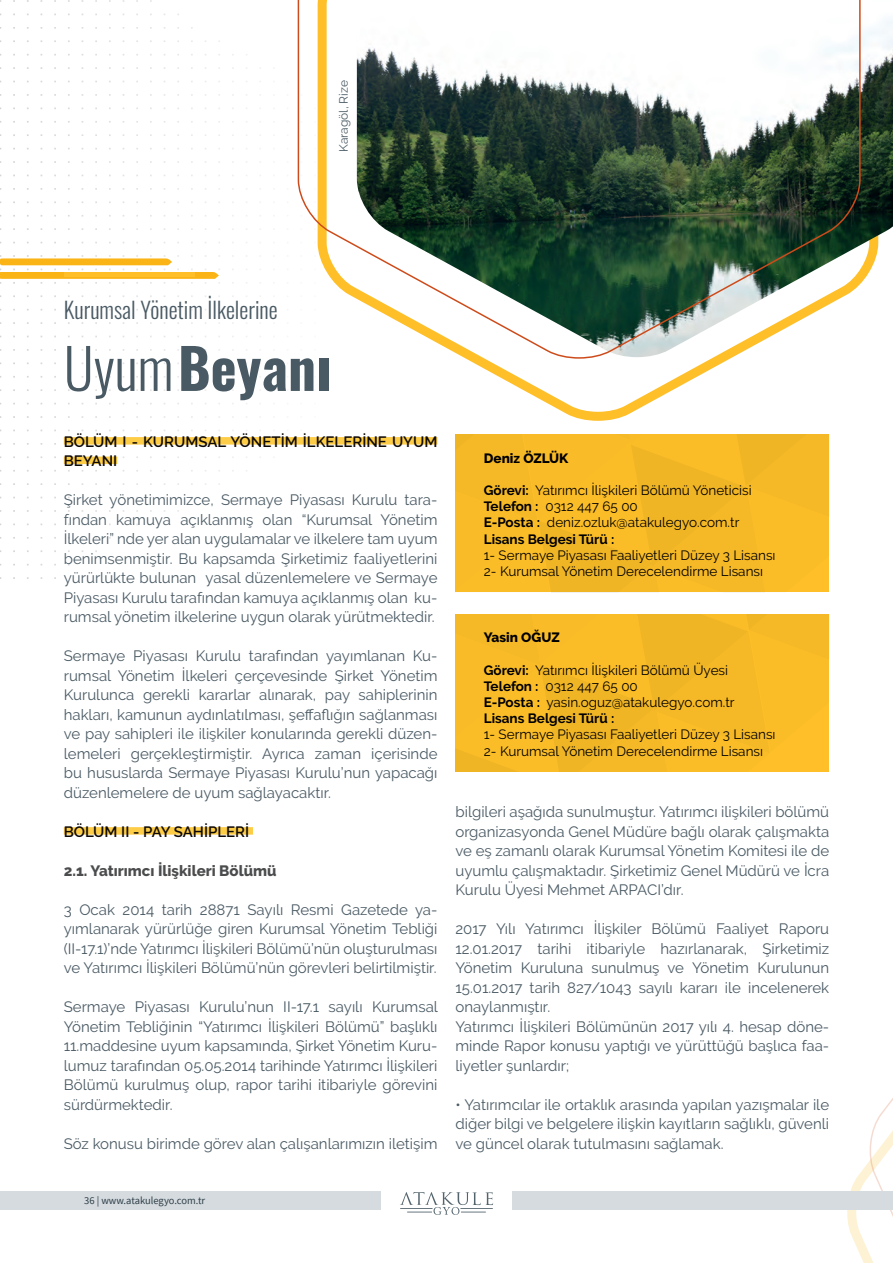
<style>
.page{position:relative;width:893px;height:1263px;background:#fff}
.page>*{position:absolute;margin:0;border:0;box-sizing:border-box;transform-origin:0 0}
.t1{font:700 55.5px "Oswald";color:#4a5a64}
.t2{font:300 22.5px "Oswald";color:#4a5a64}
.t3{font:15px/19.5px "Raleway";color:#4a5a64;text-align:justify}
.t4{font:600 15px/19.5px "Raleway";color:#0c0806}
.t5{font:800 15px "Raleway";color:#4b4c4d}
.t6{font:13.5px/16.2px "Raleway";color:#000}
.t7{font:800 13.5px "Raleway";color:#000}
.t8{font:12px "Raleway";color:#4a5a64}
.t9{font:10.5px "Source Sans Pro";color:#2e3e48}
.s1{font-weight:300}
.s2{font-weight:700}
</style>
<div class="page">
<svg style="left:0;top:0;width:261px;height:579px"></svg>
<svg style="left:467px;top:359px;width:262px;height:62px"></svg>
<img style="left:861px;top:19px;width:32px;height:264px">
<svg style="left:297px;top:0;width:564px;height:359px"></svg>
<svg style="left:0;top:258px;width:172px;height:7px"></svg>
<svg style="left:0;top:272px;width:219px;height:7px;background:#fcba24"></svg>
<div style="left:64px;top:437px;width:373px;height:8px;background:#fecd47"></div>
<div style="left:64px;top:457px;width:53px;height:7px;background:#fecd47"></div>
<div style="left:64px;top:827px;width:189px;height:8px;background:#fecd47"></div>
<div style="left:455px;top:435px;width:374px;height:157px;background:#f8ba27"></div>
<svg style="left:455px;top:614px;width:374px;height:158px;background:#f7b926"></svg>
<svg style="left:839px;top:1098px;width:54px;height:165px"></svg>
<svg style="left:400px;top:1192px;width:93px;height:23px"></svg>
<div style="left:513px;top:1192px;width:380px;height:18px;background:#d5dbdf"></div>
<div style="left:0;top:1192px;width:380px;height:18px;background:#d5dbdf"></div>
<p class="t8" style="left:337px;top:152px;width:73px;rotate:-90deg">Karagöl, Rize</p>
<h2 class="t2" style="left:64px;top:290px;width:215px">Kurumsal Yönetim İlkelerine</h2>
<h1 class="t1" style="left:64px;top:339px;width:269px"><span class="s1">Uyum</span>Beyanı</h1>
<p class="t4" style="left:64px;top:432px;width:375px">BÖLÜM I - KURUMSAL YÖNETİM İLKELERİNE UYUM<br>BEYANI</p>
<p class="t3" style="left:64px;top:490px;width:375px">Şirket yönetimimizce, Sermaye Piyasası Kurulu tara&shy;fından kamuya açıklanmış olan “Kurumsal Yönetim İlkeleri” nde yer alan uygulamalar ve ilkelere tam uyum benimsenmiştir. Bu kapsamda Şirketimiz faaliyetlerini yürürlükte bulunan yasal düzenlemelere ve Sermaye Piyasası Kurulu tarafından kamuya açıklanmış olan ku&shy;rumsal yönetim ilkelerine uygun olarak yürütmektedir.</p>
<p class="t3" style="left:64px;top:646px;width:375px">Sermaye Piyasası Kurulu tarafından yayımlanan Ku&shy;rumsal Yönetim İlkeleri çerçevesinde Şirket Yönetim Kurulunca gerekli kararlar alınarak, pay sahiplerinin hakları, kamunun aydınlatılması, şeffaflığın sağlanması ve pay sahipleri ile ilişkiler konularında gerekli düzen&shy;lemeleri gerçekleştirmiştir. Ayrıca zaman içerisinde bu hususlarda Sermaye Piyasası Kurulu’nun yapacağı düzenlemelere de uyum sağlayacaktır.</p>
<p class="t4" style="left:64px;top:822px;width:187px">BÖLÜM II - PAY SAHİPLERİ</p>
<p class="t5" style="left:64px;top:862px;width:214px">2.1. Yatırımcı İlişkileri Bölümü</p>
<p class="t3" style="left:64px;top:900px;width:375px">3 Ocak 2014 tarih 28871 Sayılı Resmi Gazetede ya&shy;yımlanarak yürürlüğe giren Kurumsal Yönetim Tebliği (II-17.1)’nde Yatırımcı İlişkileri Bölümü’nün oluşturulması ve Yatırımcı İlişkileri Bölümü’nün görevleri belirtilmiştir.</p>
<p class="t3" style="left:64px;top:997px;width:376px">Sermaye Piyasası Kurulu’nun II-17.1 sayılı Kurumsal Yönetim Tebliğinin “Yatırımcı İlişkileri Bölümü” başlıklı 11.maddesine uyum kapsamında, Şirket Yönetim Kuru&shy;lumuz tarafından 05.05.2014 tarihinde Yatırımcı İlişkileri Bölümü kurulmuş olup, rapor tarihi itibariyle görevini sürdürmektedir.</p>
<p class="t3" style="left:64px;top:1134px;width:375px">Söz konusu birimde görev alan çalışanlarımızın iletişim</p>
<p class="t9" style="left:84px;top:1193px;width:122px">36 | www.atakulegyo.com.tr</p>
<p class="t7" style="left:484px;top:450px;width:86px">Deniz ÖZLÜK</p>
<p class="t6" style="left:484px;top:482px;width:269px"><span class="s2">Görevi:</span> Yatırımcı İlişkileri Bölümü Yöneticisi <span class="s2">Telefon :</span> 0312 447 65 00<br><span class="s2">E-Posta :</span> deniz.ozluk@atakulegyo.com.tr <span class="s2">Lisans Belgesi Türü :</span></p>
<p class="t6" style="left:484px;top:547px;width:293px">1- Sermaye Piyasası Faaliyetleri Düzey 3 Lisansı<br>2- Kurumsal Yönetim Derecelendirme Lisansı</p>
<p class="t7" style="left:484px;top:630px;width:78px">Yasin OĞUZ</p>
<p class="t6" style="left:484px;top:662px;width:252px"><span class="s2">Görevi:</span> Yatırımcı İlişkileri Bölümü Üyesi<br><span class="s2">Telefon :</span> 0312 447 65 00<br><span class="s2">E-Posta :</span> yasin.oguz@atakulegyo.com.tr<br><span class="s2">Lisans Belgesi Türü :</span></p>
<p class="t6" style="left:484px;top:726px;width:293px">1- Sermaye Piyasası Faaliyetleri Düzey 3 Lisansı<br>2- Kurumsal Yönetim Derecelendirme Lisansı</p>
<p class="t3" style="left:455px;top:802px;width:375px">bilgileri aşağıda sunulmuştur. Yatırımcı ilişkileri bölümü organizasyonda Genel Müdüre bağlı olarak çalışmakta ve eş zamanlı olarak Kurumsal Yönetim Komitesi ile de uyumlu çalışmaktadır. Şirketimiz Genel Müdürü ve İcra Kurulu Üyesi Mehmet ARPACI’dır.</p>
<p class="t3" style="left:455px;top:919px;width:375px;text-align:left">2017 Yılı Yatırımcı İlişkiler Bölümü Faaliyet Raporu 12.01.2017 tarihi itibariyle hazırlanarak, Şirketimiz Yönetim Kuruluna sunulmuş ve Yönetim Kurulunun 15.01.2017 tarih 827/1043 sayılı kararı ile incelenerek onaylanmıştır.<br>Yatırımcı İlişkileri Bölümünün 2017 yılı 4. hesap döne&shy;minde Rapor konusu yaptığı ve yürüttüğü başlıca faa&shy;liyetler şunlardır;</p>
<p class="t3" style="left:455px;top:1095px;width:375px">• Yatırımcılar ile ortaklık arasında yapılan yazışmalar ile diğer bilgi ve belgelere ilişkin kayıtların sağlıklı, güvenli ve güncel olarak tutulmasını sağlamak.</p>
</div>
